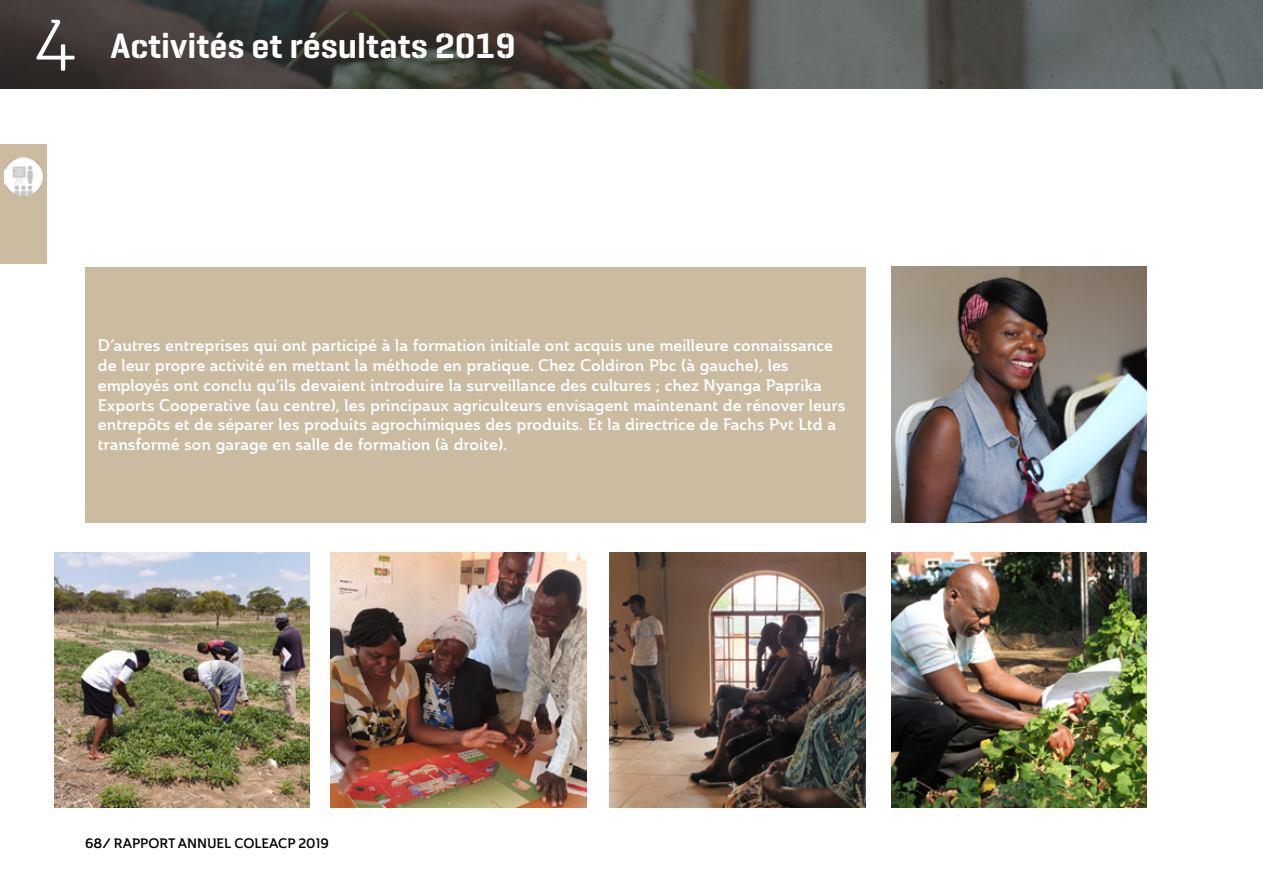
<style>
.page{position:relative;width:1263px;height:893px;background:#fff}
.page>*{position:absolute;margin:0;border:0;box-sizing:border-box;transform-origin:0 0}
.t1{font:600 36px "Geogrotesque Stencil A";color:#fff}
.Légende_photo{font:16.5px/19.8px "Ainslie Nor Dem";color:#fff}
.t2{font:13.5px "Ainslie Nor Dem";color:#000}
.s1{font-family:"Ainslie Nor Boo";font-weight:400;font-size:72px}
</style>
<div class="page">
<div style="left:85px;top:267px;width:780px;height:255px;background:#cbbba0"></div>
<img style="left:330px;top:552px;width:256px;height:256px">
<img style="left:54px;top:552px;width:256px;height:256px">
<img style="left:609px;top:552px;width:256px;height:256px">
<img style="left:891px;top:552px;width:256px;height:256px">
<img style="left:891px;top:267px;width:256px;height:255px">
<svg style="left:0;top:0;width:1263px;height:89px;background:#4e4d4a"></svg>
<div style="left:0;top:145px;width:47px;height:119px;background:#cbbba0"></div>
<img style="left:4px;top:157px;width:39px;height:39px">
<h1 class="t1" style="left:34px;top:23px;width:484px"><span class="s1">4</span> Activités et résultats 2019</h1>
<p class="Légende_photo" style="left:98px;top:335px;width:749px">D’autres entreprises qui ont participé à la formation initiale ont acquis une meilleure connaissance de leur propre activité en mettant la méthode en pratique. Chez Coldiron Pbc (à gauche), les employés ont conclu qu’ils devaient introduire la surveillance des cultures ; chez Nyanga Paprika Exports Cooperative (au centre), les principaux agriculteurs envisagent maintenant de rénover leurs entrepôts et de séparer les produits agrochimiques des produits. Et la directrice de Fachs Pvt Ltd a transformé son garage en salle de formation (à droite).</p>
<p class="t2" style="left:85px;top:834px;width:245px">68/ RAPPORT ANNUEL COLEACP 2019</p>
</div>
